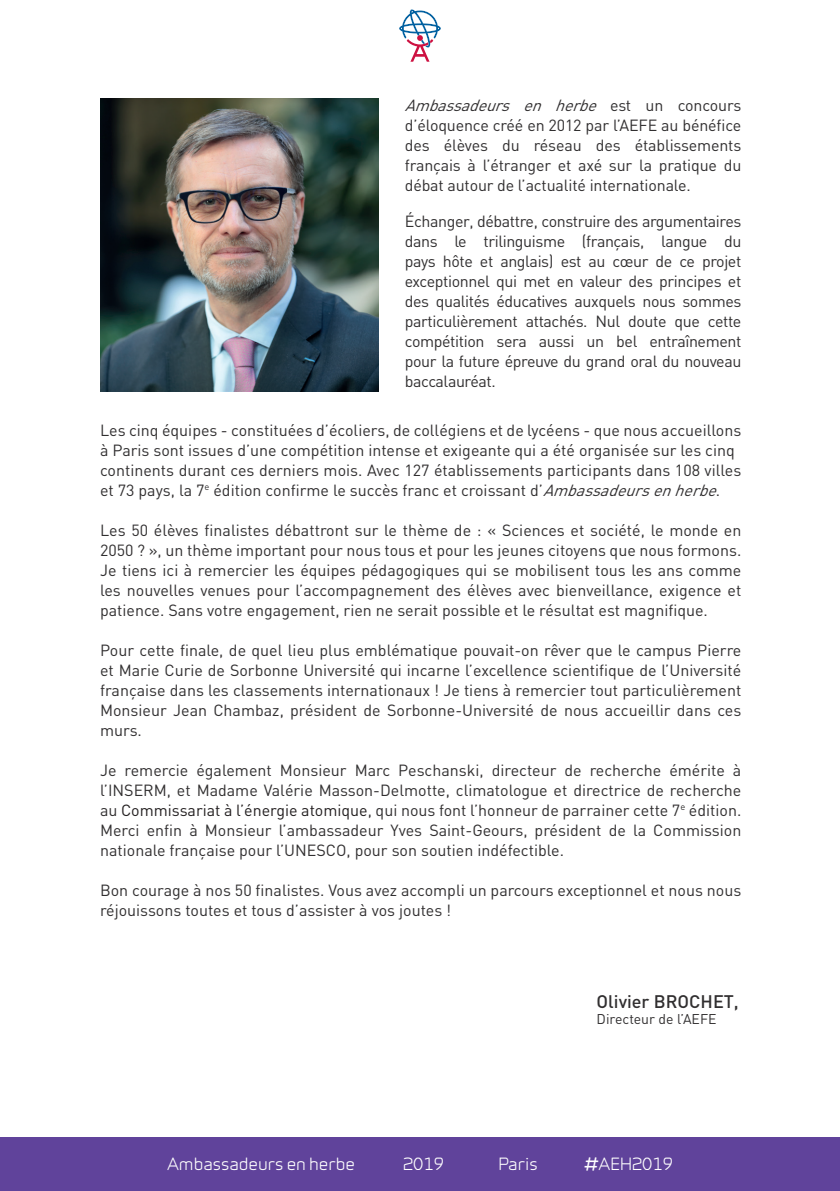
<style>
.page{position:relative;width:840px;height:1191px;background:#fff}
.page>*{position:absolute;margin:0;border:0;box-sizing:border-box;transform-origin:0 0}
.t1{font:500 18px "DIN";color:#312f30}
.t2{font:16px/20px "DIN";color:#312f30;text-align:justify}
.t3{font:16px "Infinity T Medium";color:#fff}
.t4{font:14px "DIN";color:#312f30}
.s1{font-style:italic}
.s2{color:#231f20}
.s3{font-size:24px}
</style>
<div class="page">
<svg style="left:399px;top:9px;width:42px;height:53px"></svg>
<div style="left:0;top:1137px;width:839px;height:54px;background:#60439b"></div>
<img style="left:100px;top:98px;width:279px;height:293px">
<p class="t2" style="left:404px;top:95px;width:338px"><span class="s1">Ambassadeurs en herbe</span> e s t u n c o n c o u r s d’éloquence créé en 2012 par l’AEFE au bénéfice des élèves du réseau des établissements français à l’étranger et axé sur la pratique du débat autour de l’actualité internationale.</p>
<p class="t2" style="left:404px;top:211px;width:338px">Échanger, débattre, construire des argumentaires dans le trilinguisme (français, langue du pays hôte et anglais) est au cœur de ce projet exceptionnel qui met en valeur des principes et des qualités éducatives auxquels nous sommes particulièrement attachés. Nul doute que cette compétition sera aussi un bel entraînement pour la future épreuve du grand oral du nouveau baccalauréat.</p>
<p class="t2" style="left:100px;top:419px;width:642px;text-align:left">Les cinq équipes - constituées d’écoliers, de collégiens et de lycéens - que nous accueillons à Paris sont issues d’une compétition intense et exigeante qui a été organisée sur les cinq continents durant ces derniers mois. Avec 127 établissements participants dans 108 villes et 73 pays, la 7<sup>e</sup> édition confirme le succès franc et croissant d’<span class="s1">Ambassadeursenherbe</span>.</p>
<p class="t2" style="left:100px;top:519px;width:642px">Les 50 élèves finalistes débattront sur le thème de : « Sciences et société, le monde en 2050 ? », un thème important pour nous tous et pour les jeunes citoyens que nous formons.<br>Je tiens ici à remercier les équipes pédagogiques qui se mobilisent tous les ans comme les nouvelles venues pour l’accompagnement des élèves avec bienveillance, exigence et patience. Sans votre engagement, rien ne serait possible et le résultat est magnifique.</p>
<p class="t2" style="left:100px;top:639px;width:642px">Pour cette finale, de quel lieu plus emblématique pouvait-on rêver que le campus Pierre et Marie Curie de Sorbonne Université qui incarne l’excellence scientifique de l’Université française dans les classements internationaux ! Je tiens à remercier tout particulièrement Monsieur Jean Chambaz, président de Sorbonne-Université de nous accueillir dans ces murs.</p>
<p class="t2" style="left:100px;top:759px;width:642px">Je remercie également Monsieur Marc Peschanski, directeur de recherche émérite à l’INSERM, et Madame Valérie Masson-Delmotte, climatologue et directrice de recherche au <span class="s2">Commissariat à l’énergie atomique</span>, qui nous font l’honneur de parrainer cette 7<sup>e</sup> édition.<br>Merci enfin à Monsieur l’ambassadeur Yves Saint-Geours, président de la Commission nationale française pour l’UNESCO, pour son soutien indéfectible.</p>
<p class="t2" style="left:100px;top:879px;width:642px">Bon courage à nos 50 finalistes. Vous avez accompli un parcours exceptionnel et nous nous réjouissons toutes et tous d’assister à vos joutes !</p>
<p class="t1" style="left:596px;top:989px;width:144px">Olivier BROCHET,</p>
<p class="t4" style="left:596px;top:1010px;width:121px">Directeur de l’AEFE</p>
<p class="t3" style="left:167px;top:1151px;width:189px">Ambassadeurs en herbe</p>
<p class="t3" style="left:403px;top:1151px;width:42px">2019</p>
<p class="t3" style="left:498px;top:1151px;width:41px">Paris</p>
<p class="t3" style="left:583px;top:1151px;width:90px"><span class="s3">#</span>AEH2019</p>
</div>
